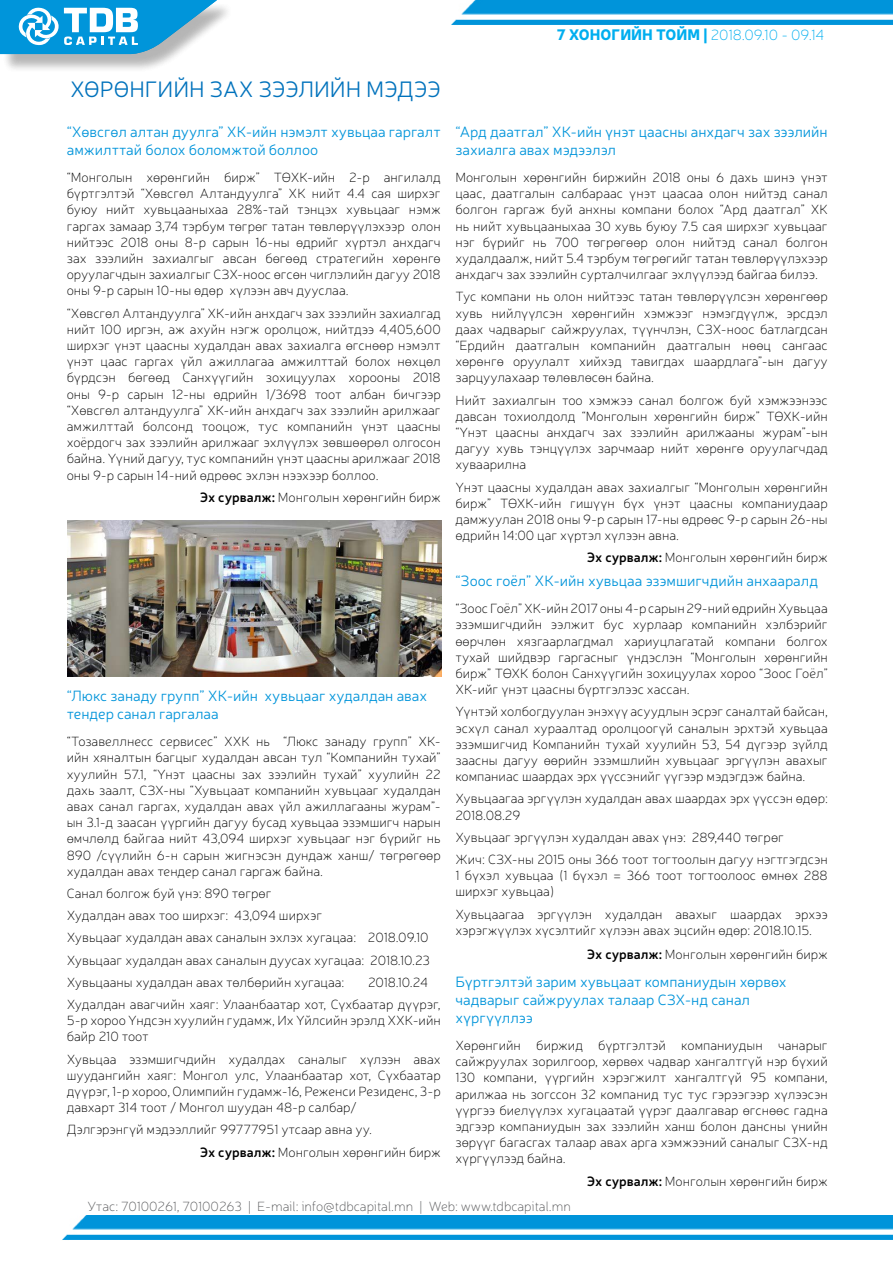
<style>
.page{position:relative;width:893px;height:1263px;background:#fff}
.page>*{position:absolute;margin:0;border:0;box-sizing:border-box;transform-origin:0 0}
.t1{font:300 22.5px "Neris";color:#0072bc}
.t2{font:300 15px/18px "Neris";color:#0094da}
.t3{font:100 15px "Neris";color:#00aeef}
.t4{font:100 13.5px/16.2px "Neris";color:#000;text-align:justify}
.t5{font:100 13.5px "Neris";color:#58595b}
.s1{font-weight:600}
.s2{font-weight:900}
</style>
<div class="page">
<img style="left:62px;top:1215px;width:831px;height:25px">
<img style="left:451px;top:0;width:442px;height:25px">
<div style="left:2px;top:2px;width:232px;height:71px;background:#000;opacity:.16"></div>
<svg style="left:0;top:0;width:217px;height:54px"></svg>
<img style="left:67px;top:521px;width:374px;height:155px">
<h1 class="t1" style="left:70px;top:75px;width:372px">ХӨРӨНГИЙН ЗАХ ЗЭЭЛИЙН МЭДЭЭ</h1>
<p class="t2" style="left:67px;top:123px;width:375px">“Хөвсгөл алтан дуулга” ХК-ийн нэмэлт хувьцаа гаргалт амжилттай болох боломжтой боллоо</p>
<p class="t4" style="left:67px;top:169px;width:375px">“Монголын хөрөнгийн бирж” ТӨХК-ийн 2-р ангилалд бүртгэлтэй “Хөвсгөл Алтандуулга” ХК нийт 4.4 сая ширхэг буюу нийт хувьцааныхаа 28%-тай тэнцэх хувьцааг нэмж гаргах замаар 3,74 тэрбум төгрөг татан төвлөрүүлэхээр олон нийтээс 2018 оны 8-р сарын 16-ны өдрийг хүртэл анхдагч зах зээлийн захиалгыг авсан бөгөөд стратегийн хөрөнгө оруулагчдын захиалгыг СЗХ-ноос өгсөн чиглэлийн дагуу 2018 оны 9-р сарын 10-ны өдөр хүлээн авч дууслаа.</p>
<p class="t4" style="left:67px;top:305px;width:375px">“Хөвсгөл Алтандуулга” ХК-ийн анхдагч зах зээлийн захиалгад нийт 100 иргэн, аж ахуйн нэгж оролцож, нийтдээ 4,405,600 ширхэг үнэт цаасны худалдан авах захиалга өгснөөр нэмэлт үнэт цаас гаргах үйл ажиллагаа амжилттай болох нөхцөл бүрдсэн бөгөөд Санхүүгийн зохицуулах хорооны 2018 оны 9-р сарын 12-ны өдрийн 1/3698 тоот албан бичгээр “Хөвсгөл алтандуулга” ХК-ийн анхдагч зах зээлийн арилжааг амжилттай болсонд тооцож, тус компанийн үнэт цаасны хоёрдогч зах зээлийн арилжааг эхлүүлэх зөвшөөрөл олгосон байна. Үүний дагуу, тус компанийн үнэт цаасны арилжааг 2018 оны 9-р сарын 14-ний өдрөөс эхлэн нээхээр боллоо.</p>
<p class="t4" style="left:200px;top:489px;width:242px"><span class="s1">Эх сурвалж:</span> Монголын хөрөнгийн бирж</p>
<p class="t2" style="left:67px;top:687px;width:362px">“Люкс занаду групп” ХК-ийн хувьцааг худалдан авах тендер санал гаргалаа</p>
<p class="t4" style="left:67px;top:733px;width:375px">“Тозавеллнесс сервисес” ХХК нь “Люкс занаду групп” ХК&shy;ийн хяналтын багцыг худалдан авсан тул “Компанийн тухай” хуулийн 57.1, “Үнэт цаасны зах зээлийн тухай” хуулийн 22 дахь заалт, СЗХ-ны “Хувьцаат компанийн хувьцааг худалдан авах санал гаргах, худалдан авах үйл ажиллагааны журам”- ын 3.1-д заасан үүргийн дагуу бусад хувьцаа эзэмшигч нарын өмчлөлд байгаа нийт 43,094 ширхэг хувьцааг нэг бүрийг нь 890 /сүүлийн 6-н сарын жигнэсэн дундаж ханш/ төгрөгөөр худалдан авах тендер санал гаргаж байна.</p>
<p class="t4" style="left:67px;top:882px;width:365px;line-height:22.2px;text-align:left">Санал болгож буй үнэ: 890 төгрөг<br>Худалдан авах тоо ширхэг: 43,094 ширхэг<br>Хувьцааг худалдан авах саналын эхлэх хугацаа: 2018.09.10<br>Хувьцааг худалдан авах саналын дуусах хугацаа: 2018.10.23<br>Хувьцааны худалдан авах төлбөрийн хугацаа:</p>
<p class="t4" style="left:67px;top:971px;width:375px;line-height:22.2px;text-indent:301px">2018.10.24<br>Худалдан авагчийн хаяг: Улаанбаатар хот, Сүхбаатар дүүрэг,</p>
<p class="t4" style="left:67px;top:1012px;width:375px">5-р хороо Үндсэн хуулийн гудамж, Их Үйлсийн эрэлд ХХК-ийн байр 210 тоот</p>
<p class="t4" style="left:67px;top:1050px;width:375px">Хувьцаа эзэмшигчдийн худалдах саналыг хүлээн авах шуудангийн хаяг: Монгол улс, Улаанбаатар хот, Сүхбаатар дүүрэг, 1-р хороо, Олимпийн гудамж-16, Реженси Резиденс, 3-р давхарт 314 тоот / Монгол шуудан 48-р салбар/</p>
<p class="t4" style="left:200px;top:1118px;width:242px;line-height:22.2px;text-indent:-133px">Дэлгэрэнгүй мэдээллийг 99777951 утсаар авна уу.<br><span class="s1">Эх сурвалж:</span> Монголын хөрөнгийн бирж</p>
<p class="t3" style="left:557px;top:25px;width:269px"><span class="s2">7 ХОНОГИЙН ТОЙМ |</span> 2018.09.10 - 09.14</p>
<p class="t2" style="left:455px;top:123px;width:374px">“Ард даатгал” ХК-ийн үнэт цаасны анхдагч зах зээлийн захиалга авах мэдээлэл</p>
<p class="t4" style="left:455px;top:169px;width:374px">Монголын хөрөнгийн биржийн 2018 оны 6 дахь шинэ үнэт цаас, даатгалын салбараас үнэт цаасаа олон нийтэд санал болгон гаргаж буй анхны компани болох “Ард даатгал” ХК нь нийт хувьцааныхаа 30 хувь буюу 7.5 сая ширхэг хувьцааг нэг бүрийг нь 700 төгрөгөөр олон нийтэд санал болгон худалдаалж, нийт 5.4 тэрбум төгрөгийг татан төвлөрүүлэхээр анхдагч зах зээлийн сурталчилгааг эхлүүлээд байгаа билээ.</p>
<p class="t4" style="left:455px;top:288px;width:374px">Тус компани нь олон нийтээс татан төвлөрүүлсэн хөрөнгөөр хувь нийлүүлсэн хөрөнгийн хэмжээг нэмэгдүүлж, эрсдэл даах чадварыг сайжруулах, түүнчлэн, СЗХ-ноос батлагдсан “Ердийн даатгалын компанийн даатгалын нөөц сангаас хөрөнгө оруулалт хийхэд тавигдах шаардлага”-ын дагуу зарцуулахаар төлөвлөсөн байна.</p>
<p class="t4" style="left:455px;top:392px;width:374px">Нийт захиалгын тоо хэмжээ санал болгож буй хэмжээнээс давсан тохиолдолд “Монголын хөрөнгийн бирж” ТӨХК-ийн “Үнэт цаасны анхдагч зах зээлийн арилжааны журам”-ын дагуу хувь тэнцүүлэх зарчмаар нийт хөрөнгө оруулагчдад хуваарилна</p>
<p class="t4" style="left:455px;top:479px;width:374px">Үнэт цаасны худалдан авах захиалгыг “Монголын хөрөнгийн бирж” ТӨХК-ийн гишүүн бүх үнэт цаасны компаниудаар дамжуулан 2018 оны 9-р сарын 17-ны өдрөөс 9-р сарын 26-ны өдрийн 14:00 цаг хүртэл хүлээн авна.</p>
<p class="t4" style="left:587px;top:549px;width:242px"><span class="s1">Эх сурвалж:</span> Монголын хөрөнгийн бирж</p>
<p class="t2" style="left:455px;top:572px;width:364px">“Зоос гоёл” ХК-ийн хувьцаа эзэмшигчдийн анхааралд</p>
<p class="t4" style="left:455px;top:600px;width:374px">“Зоос Гоёл” ХК-ийн 2017 оны 4-р сарын 29-ний өдрийн Хувьцаа эзэмшигчдийн ээлжит бус хурлаар компанийн хэлбэрийг өөрчлөн хязгаарлагдмал хариуцлагатай компани болгох тухай шийдвэр гаргасныг үндэслэн “Монголын хөрөнгийн бирж” ТӨХК болон Санхүүгийн зохицуулах хороо “Зоос Гоёл” ХК-ийг үнэт цаасны бүртгэлээс хассан.</p>
<p class="t4" style="left:455px;top:703px;width:374px">Үүнтэй холбогдуулан энэхүү асуудлын эсрэг саналтай байсан, эсхүл санал хураалтад оролцоогүй саналын эрхтэй хувьцаа эзэмшигчид Компанийн тухай хуулийн 53, 54 дүгээр зүйлд заасны дагуу өөрийн эзэмшлийн хувьцааг эргүүлэн авахыг компаниас шаардах эрх үүссэнийг үүгээр мэдэгдэж байна.</p>
<p class="t4" style="left:455px;top:790px;width:374px">Хувьцаагаа эргүүлэн худалдан авах шаардах эрх үүссэн өдөр:<br>2018.08.29</p>
<p class="t4" style="left:455px;top:826px;width:374px;line-height:22.2px">Хувьцааг эргүүлэн худалдан авах үнэ: 289,440 төгрөг<br>Жич: СЗХ-ны 2015 оны 366 тоот тогтоолын дагуу нэгтгэгдсэн</p>
<p class="t4" style="left:455px;top:867px;width:374px">1 бүхэл хувьцаа (1 бүхэл = 366 тоот тогтоолоос өмнөх 288 ширхэг хувьцаа)</p>
<p class="t4" style="left:455px;top:905px;width:374px">Хувьцаагаа эргүүлэн худалдан авахыг шаардах эрхээ хэрэгжүүлэх хүсэлтийг хүлээн авах эцсийн өдөр: 2018.10.15.</p>
<p class="t4" style="left:587px;top:946px;width:242px"><span class="s1">Эх сурвалж:</span> Монголын хөрөнгийн бирж</p>
<p class="t2" style="left:455px;top:972px;width:333px">Бүртгэлтэй зарим хувьцаат компаниудын хөрвөх чадварыг сайжруулах талаар СЗХ-нд санал хүргүүллээ</p>
<p class="t4" style="left:455px;top:1037px;width:374px">Хөрөнгийн биржид бүртгэлтэй компаниудын чанарыг сайжруулах зорилгоор, хөрвөх чадвар хангалтгүй нэр бүхий 130 компани, үүргийн хэрэгжилт хангалтгүй 95 компани, арилжаа нь зогссон 32 компанид тус тус гэрээгээр хүлээсэн үүргээ биелүүлэх хугацаатай үүрэг даалгавар өгснөөс гадна эдгээр компаниудын зах зээлийн ханш болон дансны үнийн зөрүүг багасгах талаар авах арга хэмжээний саналыг СЗХ-нд хүргүүлээд байна.</p>
<p class="t4" style="left:587px;top:1172px;width:242px"><span class="s1">Эх сурвалж:</span> Монголын хөрөнгийн бирж</p>
<p class="t5" style="left:88px;top:1198px;width:485px">Утас: 70100261, 70100263 | E-mail: info@tdbcapital.mn | Web: www.tdbcapital.mn</p>
</div>
